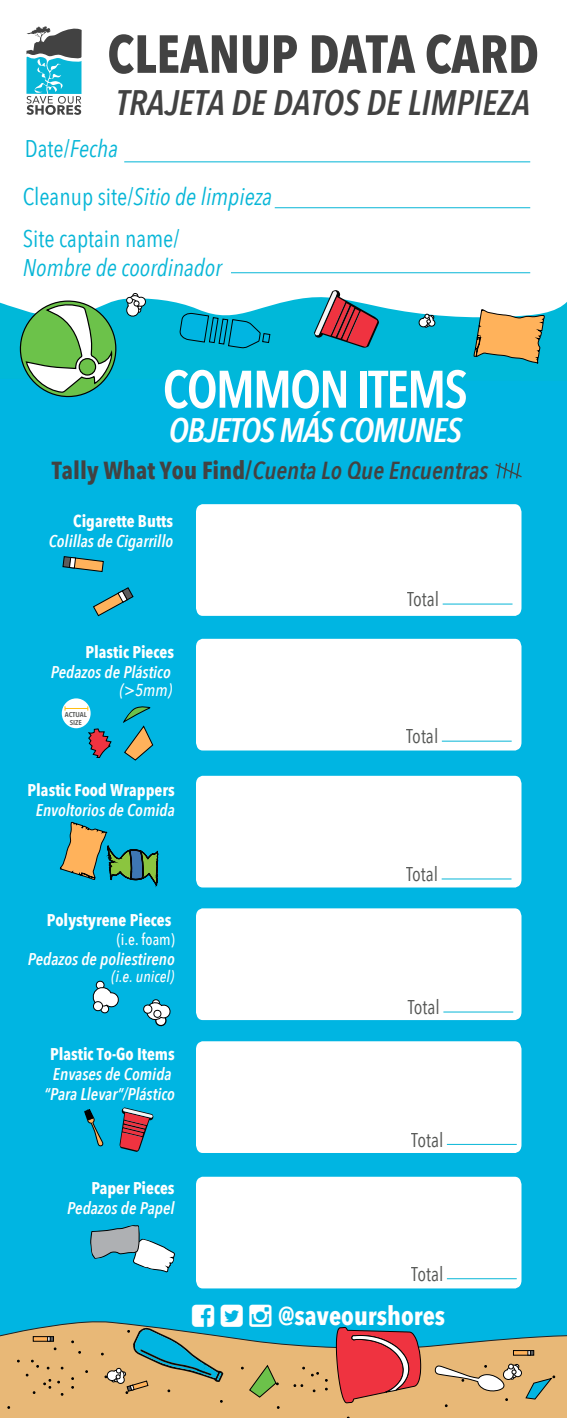
<style>
.page{position:relative;width:567px;height:1418px;background:#fff}
.page>*{position:absolute;margin:0;border:0;box-sizing:border-box;transform-origin:0 0}
.t1{font:700 53.02px "Avenir Next Condensed";color:#424242}
.t2{font:600 52.15px "Avenir Next Condensed";letter-spacing:-.035em;color:#fff}
.t3{font:italic 600 35.35px "Avenir Next Condensed";color:#424242}
.t4{font:italic 600 33.95px "Avenir Next Condensed";letter-spacing:-.035em;color:#fff}
.t5{font:700 25.9px "Avenir Next Condensed";color:#fff}
.t6{font:italic 600 24.68px "Avenir Next Condensed";color:#424242}
.t7{font:24.15px/42.5px "Avenir Next Condensed";color:#07b6d7}
.t8{font:italic 24.15px "Avenir Next Condensed";color:#07b6d7}
.t9{font:19.95px "Avenir Next Condensed";color:#555755}
.t10{font:italic 500 17.15px "Avenir Next Condensed";color:#fff}
.t11{font:italic 600 16.97px/19.9px "Avenir Next Condensed";color:#fff;text-align:center}
.t12{font:700 16.97px "Avenir Next Condensed";color:#fff}
.t13{font:italic 500 16.1px "Avenir Next Condensed";color:#fff}
.t14{font:500 16.1px "Avenir Next Condensed";color:#fff}
.t15{font:600 7px/8.4px "Avenir Next Condensed";color:#555755;text-align:center;scale:1.11 1}
.s1{font-style:italic}
.s2{font-weight:700;font-style:normal}
</style>
<div class="page">
<div style="left:0;top:364px;width:567px;height:1054px;background:#00b5e2"></div>
<svg style="left:0;top:297px;width:567px;height:67px;fill:#00b8d9"></svg>
<svg style="left:26px;top:29px;width:56px;height:85px"></svg>
<svg style="left:27px;top:26px;width:54px;height:89px"></svg>
<svg style="left:0;top:1321px;width:567px;height:97px"></svg>
<svg style="left:43px;top:1379px;width:8px;height:9px"></svg>
<svg style="left:31px;top:1359px;width:8px;height:8px"></svg>
<svg style="left:311px;top:1372px;width:8px;height:4px"></svg>
<svg style="left:294px;top:1384px;width:9px;height:2px"></svg>
<svg style="left:513px;top:1350px;width:15px;height:5px"></svg>
<svg style="left:528px;top:1350px;width:6px;height:5px"></svg>
<svg style="left:33px;top:1336px;width:14px;height:5px"></svg>
<svg style="left:47px;top:1336px;width:7px;height:5px"></svg>
<svg style="left:335px;top:1326px;width:87px;height:77px;background:#ca5658"></svg>
<svg style="left:495px;top:462px;width:27px;height:17px"></svg>
<svg style="left:434px;top:1363px;width:121px;height:43px;background:#d3b382"></svg>
<div style="left:62px;top:698px;width:29px;height:30px;background:#fff;border-radius:50%"></div>
<svg style="left:65px;top:706px;width:23px;height:4px"></svg>
<svg style="left:88px;top:728px;width:23px;height:30px"></svg>
<svg style="left:123px;top:706px;width:30px;height:54px"></svg>
<svg style="left:90px;top:1225px;width:85px;height:47px"></svg>
<svg style="left:84px;top:1109px;width:19px;height:37px"></svg>
<svg style="left:119px;top:1107px;width:34px;height:45px"></svg>
<svg style="left:60px;top:821px;width:98px;height:67px"></svg>
<svg style="left:92px;top:980px;width:27px;height:33px"></svg>
<svg style="left:143px;top:999px;width:28px;height:27px"></svg>
<hr style="left:275px;top:207px;width:255px;height:1px;background:#07b6d7">
<hr style="left:231px;top:272px;width:299px;height:1px;background:#07b6d7">
<hr style="left:124px;top:161px;width:406px;height:1px;background:#07b6d7">
<div style="left:196px;top:504px;width:326px;height:112px;background:#fff"></div>
<div style="left:196px;top:639px;width:326px;height:111px;background:#fff"></div>
<div style="left:196px;top:776px;width:326px;height:111px;background:#fff"></div>
<div style="left:196px;top:908px;width:326px;height:112px;background:#fff"></div>
<div style="left:196px;top:1176px;width:326px;height:112px;background:#fff"></div>
<hr style="left:443px;top:603px;width:70px;height:1px;background:#07b6d7">
<div style="left:196px;top:1041px;width:326px;height:112px;background:#fff"></div>
<hr style="left:447px;top:1144px;width:70px;height:1px;background:#07b6d7">
<hr style="left:442px;top:878px;width:70px;height:1px;background:#07b6d7">
<hr style="left:447px;top:1278px;width:70px;height:1px;background:#07b6d7">
<hr style="left:442px;top:740px;width:70px;height:1px;background:#07b6d7">
<hr style="left:443px;top:1011px;width:70px;height:1px;background:#07b6d7">
<svg style="left:62px;top:556px;width:42px;height:16px"></svg>
<svg style="left:93px;top:587px;width:41px;height:30px"></svg>
<svg style="left:314px;top:290px;width:65px;height:58px"></svg>
<svg style="left:19px;top:300px;width:98px;height:98px"></svg>
<div style="left:79px;top:359px;width:17px;height:16px;background:#6cc24a;border-radius:50%"></div>
<div style="left:79px;top:358px;width:17px;height:18px;border:1px solid #000;border-radius:50%"></div>
<svg style="left:125px;top:293px;width:22px;height:25px"></svg>
<svg style="left:419px;top:311px;width:16px;height:16px"></svg>
<svg style="left:180px;top:313px;width:81px;height:36px;background:#04a4c6"></svg>
<div style="left:263px;top:333px;width:7px;height:9px;background:#00b5e2"></div>
<div style="left:262px;top:333px;width:8px;height:10px;border:1px solid #000"></div>
<svg style="left:474px;top:302px;width:71px;height:62px"></svg>
<svg style="left:101px;top:1321px;width:178px;height:87px"></svg>
<h1 class="t1" style="left:107px;top:22px;width:433px">CLEANUP DATA CARD</h1>
<h3 class="t3" style="left:116px;top:81px;width:415px">TRAJETA DE DATOS DE LIMPIEZA</h3>
<h3 class="t7" style="left:25px;top:126px;width:95px">Date/<span class="s1">Fecha</span></h3>
<h3 class="t7" style="left:23px;top:174px;width:251px">Cleanup site/<span class="s1">Sitio de limpieza<br></span>Site captain name/</h3>
<h3 class="t8" style="left:23px;top:253px;width:201px">Nombre de coordinador</h3>
<h2 class="t2" style="left:163px;top:344px;width:307px">COMMON ITEMS</h2>
<h3 class="t4" style="left:169px;top:409px;width:295px">OBJETOS MÁS COMUNES</h3>
<h3 class="t6" style="left:52px;top:455px;width:438px"><span class="s2">Tally What You Find/</span>Cuenta Lo Que Encuentras</h3>
<p class="t12" style="left:73px;top:510px;width:101px">Cigarette Butts</p>
<p class="t11" style="left:49px;top:531px;width:126px">Colillas de Cigarrillo</p>
<p class="t12" style="left:85px;top:641px;width:90px">Plastic Pieces</p>
<p class="t11" style="left:51px;top:662px;width:121px">Pedazos de Plástico</p>
<p class="t10" style="left:120px;top:680px;width:54px">(&gt;5mm)</p>
<p class="t15" style="left:65px;top:710px;width:21px">ACTUAL<br>SIZE</p>
<p class="t12" style="left:28px;top:779px;width:149px">Plastic Food Wrappers</p>
<p class="t11" style="left:36px;top:799px;width:140px">Envoltorios de Comida</p>
<p class="t12" style="left:47px;top:910px;width:126px">Polystyrene Pieces</p>
<p class="t14" style="left:117px;top:930px;width:59px">(i.e. foam)</p>
<p class="t11" style="left:28px;top:949px;width:149px">Pedazos de poliestireno</p>
<p class="t13" style="left:112px;top:967px;width:64px">(i.e. unicel)</p>
<p class="t12" style="left:50px;top:1043px;width:126px">Plastic To-Go Items</p>
<p class="t11" style="left:44px;top:1063px;width:132px">Envases de Comida “Para Llevar”/Plástico</p>
<p class="t12" style="left:92px;top:1177px;width:84px">Paper Pieces</p>
<p class="t11" style="left:67px;top:1197px;width:109px">Pedazos de Papel</p>
<p class="t9" style="left:407px;top:582px;width:34px">Total</p>
<p class="t9" style="left:406px;top:719px;width:34px">Total</p>
<p class="t9" style="left:406px;top:857px;width:34px">Total</p>
<p class="t9" style="left:408px;top:990px;width:34px">Total</p>
<p class="t9" style="left:411px;top:1122px;width:34px">Total</p>
<p class="t9" style="left:411px;top:1256px;width:34px">Total</p>
<h3 class="t5" style="left:278px;top:1300px;width:169px">@saveourshores</h3>
</div>
